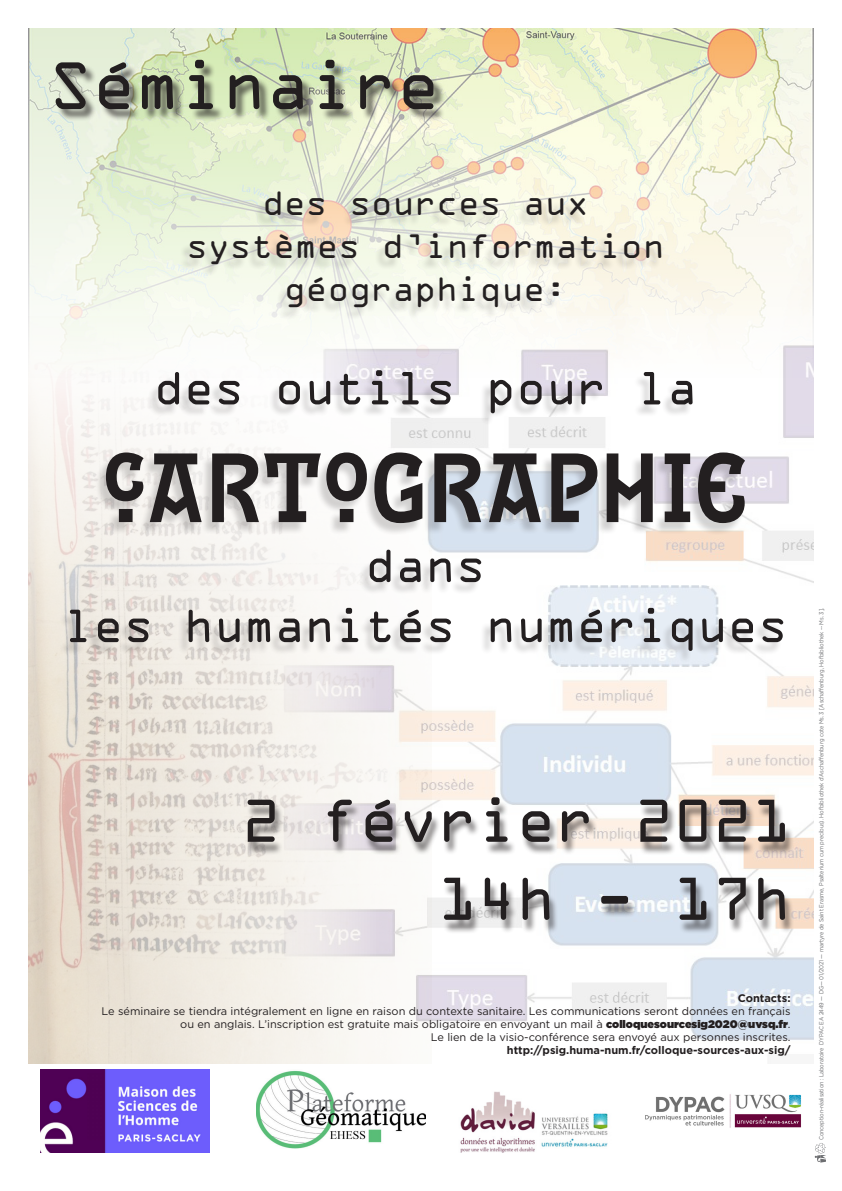
<style>
.page{position:relative;width:842px;height:1191px;background:#fff}
.page>*{position:absolute;margin:0;border:0;box-sizing:border-box;transform-origin:0 0}
.t1{font:98px "Epitaph";color:#231f20}
.t2{font:72px "OCRA Extended";color:#231f20}
.t3{font:65px "OCRA Extended";color:#231f20}
.t4{font:50px "OCRA Extended";color:#231f20}
.t5{font:36px "OCRA Extended";color:#231f20}
.t6{font:11px "Gotham";color:#231f20}
.t7{font:700 11px "Gotham";color:#231f20}
.t8{font:6px "Gotham";letter-spacing:-.02em;color:#6c6d70;scale:.9 1}
.s1{font-weight:900}
</style>
<div class="page">
<img style="left:29px;top:377px;width:239px;height:686px">
<img style="left:28px;top:28px;width:786px;height:349px">
<img style="left:268px;top:317px;width:546px;height:746px">
<div style="left:58px;top:61px;width:388px;height:61px;background:#231f20;opacity:.65"></div>
<div style="left:59px;top:194px;width:724px;height:470px;background:#231f20;opacity:.2"></div>
<div style="left:247px;top:801px;width:548px;height:133px;background:#231f20;opacity:.55"></div>
<svg style="left:815px;top:1143px;width:11px;height:19px"></svg>
<img style="left:41px;top:1069px;width:169px;height:83px">
<img style="left:256px;top:1070px;width:169px;height:79px">
<img style="left:460px;top:1091px;width:148px;height:61px">
<img style="left:645px;top:1094px;width:156px;height:34px">
<p class="t2" style="left:48px;top:47px;width:393px">Séminaire</p>
<p class="t5" style="left:262px;top:184px;width:328px">des sources aux</p>
<p class="t5" style="left:186px;top:227px;width:480px">systèmes d’information</p>
<p class="t5" style="left:284px;top:270px;width:284px">géographique:</p>
<p class="t4" style="left:153px;top:361px;width:545px">des outils pour la</p>
<p class="t1" style="left:102px;top:425px;width:648px">CARTOGRAPHIE</p>
<p class="t4" style="left:365px;top:539px;width:122px">dans</p>
<p class="t4" style="left:63px;top:599px;width:726px">les humanités numériques</p>
<p class="t3" style="left:241px;top:786px;width:551px">2 février 2021</p>
<p class="t3" style="left:438px;top:864px;width:355px">14h - 17h</p>
<p class="t7" style="left:738px;top:990px;width:54px">Contacts:</p>
<p class="t6" style="left:102px;top:1003px;width:690px">Le séminaire se tiendra intégralement en ligne en raison du contexte sanitaire. Les communications seront données en français</p>
<p class="t6" style="left:180px;top:1017px;width:612px">ou en anglais. L’inscription est gratuite mais obligatoire en envoyant un mail à <span class="s1">colloquesourcesig2020@uvsq.fr</span>.</p>
<p class="t6" style="left:431px;top:1030px;width:361px">Le lien de la visio-conférence sera envoyé aux personnes inscrites.</p>
<p class="t7" style="left:507px;top:1043px;width:285px">http://psig.huma-num.fr/colloque-sources-aux-sig/</p>
<p class="t8" style="left:818px;top:1140px;width:593px;rotate:-90deg">Conception-réalisation : Laboratoire DYPAC EA 2449 — DG— 01/2021 — martyre de Saint Erasme, Psalterium cum precibus). Hofbibliothek d’Aschaffenburg cote Ms. 3 [Aschaffenburg, Hofbibliothek -- Ms. 3].</p>
</div>
